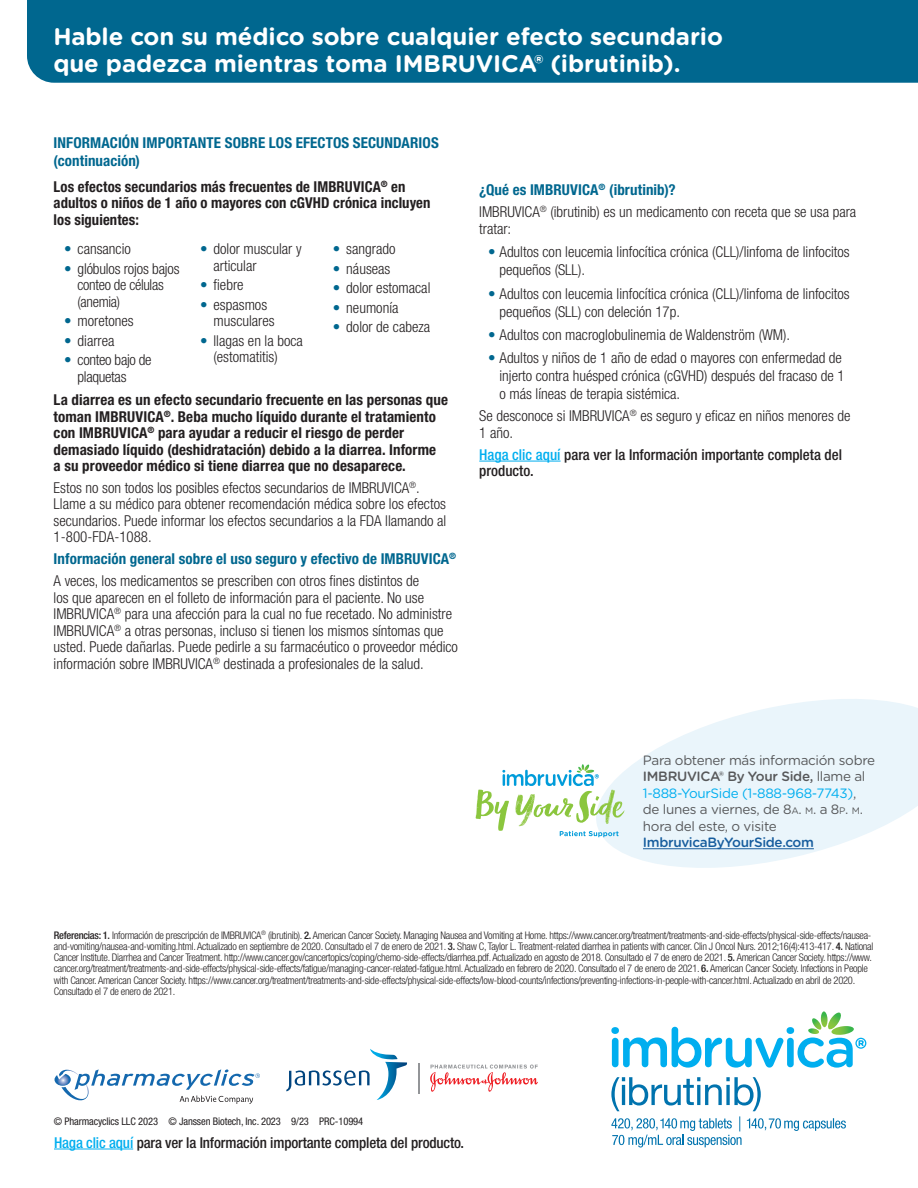
<style>
.page{position:relative;width:918px;height:1188px;background:#fff}
.page>*{position:absolute;margin:0;border:0;box-sizing:border-box;transform-origin:0 0}
.t1{font:700 24px/27px "Gotham Rounded";letter-spacing:-.005em;color:#fff}
.Body_Copy{font:300 condensed 15px/16.5px "Helvetica Neue LT Std";color:#231f20}
.Body_Copy-2{font:700 condensed 15px/16.5px "Helvetica Neue LT Std";letter-spacing:.005em;color:#231f20}
.Body_Copy-3{font:700 condensed 15px/18px "Helvetica Neue LT Std";letter-spacing:.005em;color:#00678f}
.Body_Copy-4{font:500 condensed 15px/16.4px "Helvetica Neue LT Std";letter-spacing:-.005em;color:#231f20}
.Body_Copy-5{font:300 condensed 15px/16.5px "Helvetica Neue LT Std";letter-spacing:-.02em;color:#231f20}
.t2{font:13.5px/16.5px "Gotham Rounded";letter-spacing:-.025em;color:#57585a}
.ISI_body{font:300 condensed 10.5px/11.2px "Helvetica Neue LT Std";letter-spacing:-.025em;color:#231f20}
.t3{font:condensed 10.5px "Helvetica Neue LT Std";letter-spacing:-.01em;color:#231f20}
.s1{color:#00678f}
.s2{color:#00aeef}
.s3{font-weight:500}
.s4{font-size:9.45px}
.s5{font-style:inherit}
.s6{font-weight:500;color:#175d9e}
</style>
<div class="page">
<svg style="left:611px;top:1011px;width:255px;height:57px"></svg>
<svg style="left:611px;top:1077px;width:235px;height:71px"></svg>
<hr style="left:54px;top:1149px;width:79px;height:1px;background:#00aeef">
<div style="left:27px;top:0;width:891px;height:83px;background:#00678f"></div>
<hr style="left:479px;top:461px;width:82px;height:1px;background:#00aeef">
<svg style="left:55px;top:1069px;width:205px;height:35px"></svg>
<svg style="left:430px;top:1065px;width:108px;height:27px"></svg>
<hr style="left:418px;top:1063px;width:1px;height:30px;background:#939598">
<svg style="left:286px;top:1049px;width:121px;height:51px"></svg>
<svg style="left:598px;top:699px;width:320px;height:169px;fill:#eaf5fb"></svg>
<hr style="left:643px;top:848px;width:171px;height:1px;background:#175d9e">
<svg style="left:475px;top:764px;width:150px;height:73px"></svg>
<p class="t1" style="left:53px;top:22px;width:671px">Hable con su médico sobre cualquier efecto secundario que padezca mientras toma IMBRUVICA® (ibrutinib).</p>
<p class="Body_Copy-3" style="left:54px;top:133px;width:387px">INFORMACIÓN IMPORTANTE SOBRE LOS EFECTOS SECUNDARIOS (continuación)</p>
<p class="Body_Copy-2" style="left:54px;top:178px;width:378px">Los efectos secundarios más frecuentes de IMBRUVICA<sup>®</sup> en adultos o niños de 1 año o mayores con cGVHD crónica incluyen los siguientes:</p>
<p class="Body_Copy" style="left:64px;top:241px;width:68px"><span class="s1">•</span> cansancio</p>
<p class="Body_Copy-5" style="left:78px;top:260px;width:104px;text-indent:-14px"><span class="s1">•</span> glóbulos rojos bajos conteo de células (anemia)</p>
<p class="Body_Copy" style="left:64px;top:313px;width:71px"><span class="s1">•</span> moretones</p>
<p class="Body_Copy" style="left:64px;top:332px;width:52px"><span class="s1">•</span> diarrea</p>
<p class="Body_Copy-5" style="left:78px;top:352px;width:76px;text-indent:-14px"><span class="s1">•</span> conteo bajo de plaquetas</p>
<p class="Body_Copy" style="left:214px;top:241px;width:89px;text-indent:-14px"><span class="s1">•</span> dolor muscular y articular</p>
<p class="Body_Copy" style="left:200px;top:277px;width:45px"><span class="s1">•</span> fiebre</p>
<p class="Body_Copy" style="left:214px;top:296px;width:63px;text-indent:-14px"><span class="s1">•</span> espasmos musculares</p>
<p class="Body_Copy" style="left:214px;top:332px;width:91px;text-indent:-14px"><span class="s1">•</span> llagas en la boca (estomatitis)</p>
<p class="Body_Copy" style="left:333px;top:241px;width:64px"><span class="s1">•</span> sangrado</p>
<p class="Body_Copy" style="left:333px;top:260px;width:59px"><span class="s1">•</span> náuseas</p>
<p class="Body_Copy" style="left:333px;top:280px;width:99px"><span class="s1">•</span> dolor estomacal</p>
<p class="Body_Copy" style="left:333px;top:299px;width:67px"><span class="s1">•</span> neumonía</p>
<p class="Body_Copy" style="left:333px;top:319px;width:99px"><span class="s1">•</span> dolor de cabeza</p>
<p class="Body_Copy-2" style="left:54px;top:391px;width:396px">La diarrea es un efecto secundario frecuente en las personas que toman IMBRUVICA<sup>®</sup>. Beba mucho líquido durante el tratamiento con IMBRUVICA<sup>®</sup> para ayudar a reducir el riesgo de perder demasiado líquido (deshidratación) debido a la diarrea. Informe<br>a su proveedor médico si tiene diarrea que no desaparece.</p>
<p class="Body_Copy" style="left:54px;top:479px;width:394px">Estos no son todos los posibles efectos secundarios de IMBRUVICA<sup>®</sup>.<br>Llame a su médico para obtener recomendación médica sobre los efectos secundarios. Puede informar los efectos secundarios a la FDA llamando al 1-800-FDA-1088.</p>
<p class="Body_Copy-3" style="left:54px;top:550px;width:404px">Información general sobre el uso seguro y efectivo de IMBRUVICA<sup>®</sup></p>
<p class="Body_Copy" style="left:54px;top:573px;width:406px">A veces, los medicamentos se prescriben con otros fines distintos de<br>los que aparecen en el folleto de información para el paciente. No use IMBRUVICA<sup>®</sup> para una afección para la cual no fue recetado. No administre IMBRUVICA<sup>®</sup> a otras personas, incluso si tienen los mismos síntomas que usted. Puede dañarlas. Puede pedirle a su farmacéutico o proveedor médico información sobre IMBRUVICA<sup>®</sup> destinada a profesionales de la salud.</p>
<p class="Body_Copy-3" style="left:479px;top:181px;width:198px">¿Qué es IMBRUVICA<sup>®</sup> (ibrutinib)?</p>
<p class="Body_Copy" style="left:479px;top:204px;width:379px">IMBRUVICA<sup>®</sup> (ibrutinib) es un medicamento con receta que se usa para tratar:</p>
<p class="Body_Copy" style="left:500px;top:243px;width:352px;line-height:18px;text-indent:-11px"><span class="s1">•</span> Adultos con leucemia linfocítica crónica (CLL)/linfoma de linfocitos pequeños (SLL).</p>
<p class="Body_Copy" style="left:500px;top:284px;width:352px;line-height:18px;text-indent:-11px"><span class="s1">•</span> Adultos con leucemia linfocítica crónica (CLL)/linfoma de linfocitos pequeños (SLL) con deleción 17p.</p>
<p class="Body_Copy" style="left:488px;top:326px;width:303px"><span class="s1">•</span> Adultos con macroglobulinemia de Waldenström (WM).</p>
<p class="Body_Copy" style="left:500px;top:349px;width:347px;line-height:18px;text-indent:-11px"><span class="s1">•</span> Adultos y niños de 1 año de edad o mayores con enfermedad de injerto contra huésped crónica (cGVHD) después del fracaso de 1 o más líneas de terapia sistémica.</p>
<p class="Body_Copy" style="left:479px;top:408px;width:373px">Se desconoce si IMBRUVICA<sup>®</sup> es seguro y eficaz en niños menores de<br>1 año.</p>
<p class="Body_Copy-4" style="left:479px;top:446px;width:364px"><span class="s2">Haga clic aquí</span> para ver la Información importante completa del producto.</p>
<p class="t2" style="left:643px;top:751px;width:234px">Para obtener más información sobre<br><span class="s3">IMBRUVICA® By Your Side,</span> llame al<br><span class="s2">1-888-YourSide (1-888-968-7743)</span>, de lunes a viernes, de 8<span class="s4">A</span><span class="s5">.</span> <span class="s4">M</span><span class="s5">.</span> a 8<span class="s4">P</span><span class="s5">.</span> <span class="s4">M</span><span class="s5">. </span>hora del este, o visite<br><span class="s6">ImbruvicaByYourSide.com</span></p>
<p class="ISI_body" style="left:54px;top:929px;width:821px"><span class="s3">Referencias: 1.</span> Información de prescripción de IMBRUVICA<sup>®</sup> (ibrutinib). <span class="s3">2.</span> American Cancer Society. Managing Nausea and Vomiting at Home. https://www.cancer.org/treatment/treatments-and-side-effects/physical-side-effects/nausea&shy;and-vomiting/nausea-and-vomiting.html. Actualizado en septiembre de 2020. Consultado el 7 de enero de 2021. <span class="s3">3.</span> Shaw C, Taylor L. Treatment-related diarrhea in patients with cancer. Clin J Oncol Nurs. 2012;16(4):413-417. <span class="s3">4.</span> National Cancer Institute. Diarrhea and Cancer Treatment. http://www.cancer.gov/cancertopics/coping/chemo-side-effects/diarrhea.pdf. Actualizado en agosto de 2018. Consultado el 7 de enero de 2021. <span class="s3">5.</span> American Cancer Society. https://www. cancer.org/treatment/treatments-and-side-effects/physical-side-effects/fatigue/managing-cancer-related-fatigue.html. Actualizado en febrero de 2020. Consultado el 7 de enero de 2021. <span class="s3">6.</span> American Cancer Society. Infections in People with Cancer. American Cancer Society. https://www.cancer.org/treatment/treatments-and-side-effects/physical-side-effects/low-blood-counts/infections/preventing-infections-in-people-with-cancer.html. Actualizado en abril de 2020.<br>Consultado el 7 de enero de 2021.</p>
<p class="t3" style="left:54px;top:1115px;width:311px">© Pharmacyclics LLC 2023 © Janssen Biotech, Inc. 2023 9/23 PRC-10994</p>
<p class="Body_Copy-4" style="left:54px;top:1134px;width:412px"><span class="s2">Haga clic aquí</span> para ver la Información importante completa del producto.</p>
</div>
